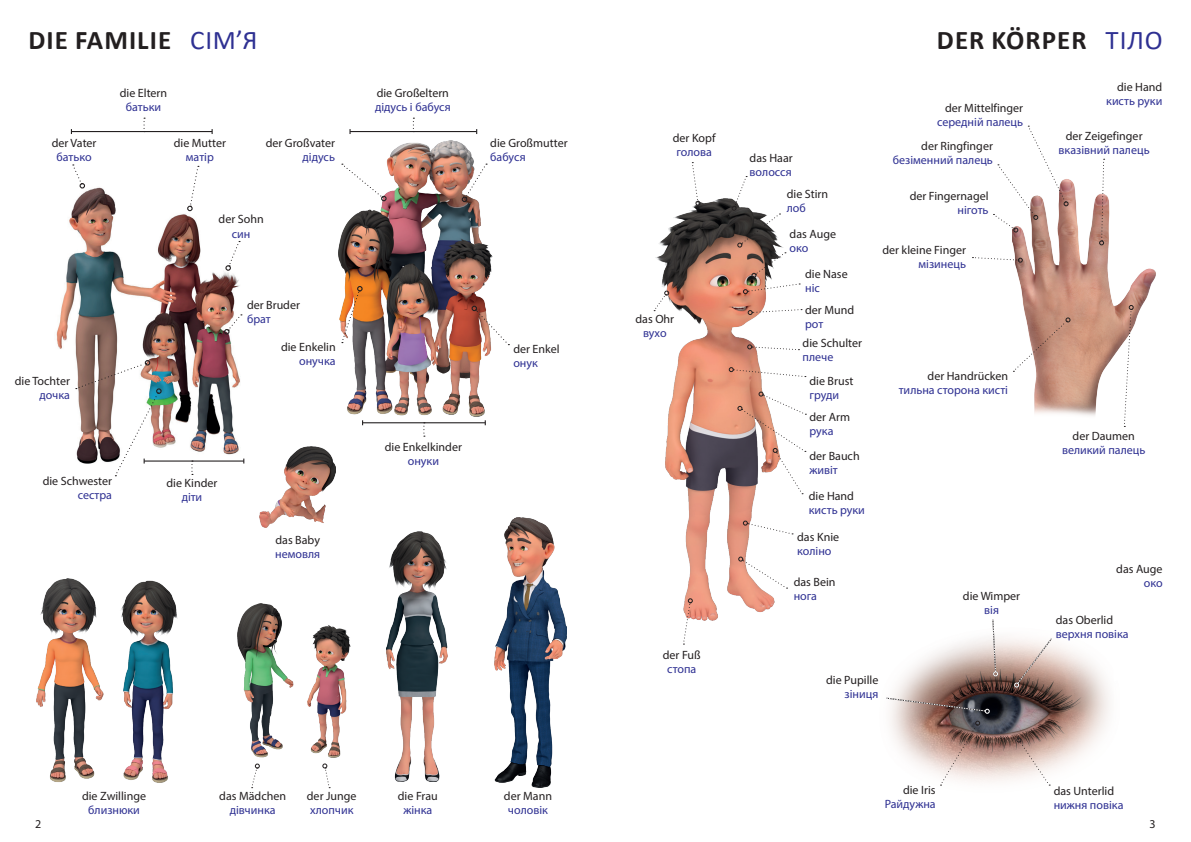
<style>
.page{position:relative;width:1191px;height:842px;background:#fff}
.page>*{position:absolute;margin:0;border:0;box-sizing:border-box;transform-origin:0 0}
.t1{font:700 27px "Calibri";letter-spacing:.04em;color:#231f20}
.t2{font:12px "Myriad Pro";color:#231f20}
.t3{font:12px "Myriad Pro";color:#2e3092}
.s1{font-weight:400;color:#2e3092}
</style>
<div class="page">
<img style="left:655px;top:199px;width:120px;height:422px">
<svg style="left:654px;top:291px;width:15px;height:20px"></svg>
<svg style="left:691px;top:162px;width:9px;height:44px"></svg>
<svg style="left:731px;top:176px;width:69px;height:118px"></svg>
<svg style="left:747px;top:309px;width:55px;height:6px"></svg>
<svg style="left:747px;top:344px;width:52px;height:7px"></svg>
<svg style="left:729px;top:367px;width:77px;height:10px"></svg>
<svg style="left:737px;top:392px;width:69px;height:102px"></svg>
<img style="left:1013px;top:179px;width:143px;height:237px">
<svg style="left:972px;top:257px;width:50px;height:6px"></svg>
<svg style="left:738px;top:557px;width:49px;height:32px"></svg>
<svg style="left:743px;top:521px;width:50px;height:13px"></svg>
<svg style="left:1099px;top:159px;width:5px;height:86px"></svg>
<svg style="left:1013px;top:317px;width:57px;height:55px"></svg>
<svg style="left:683px;top:598px;width:10px;height:46px"></svg>
<svg style="left:1123px;top:305px;width:10px;height:122px"></svg>
<svg style="left:993px;top:126px;width:75px;height:107px"></svg>
<img style="left:890px;top:638px;width:220px;height:148px">
<svg style="left:886px;top:697px;width:103px;height:17px;background:#8c7b77"></svg>
<svg style="left:1014px;top:638px;width:38px;height:49px;background:#c9b2aa"></svg>
<svg style="left:940px;top:721px;width:40px;height:64px;background:#bca39d"></svg>
<svg style="left:1016px;top:737px;width:34px;height:48px"></svg>
<svg style="left:991px;top:619px;width:7px;height:57px"></svg>
<img style="left:338px;top:140px;width:154px;height:276px">
<img style="left:56px;top:187px;width:184px;height:268px">
<img style="left:260px;top:446px;width:75px;height:82px">
<img style="left:494px;top:517px;width:72px;height:271px">
<img style="left:386px;top:532px;width:61px;height:249px">
<svg style="left:251px;top:763px;width:9px;height:25px"></svg>
<svg style="left:322px;top:763px;width:8px;height:25px"></svg>
<hr style="left:144px;top:460px;width:100px;height:2px;background:#231f20">
<hr style="left:362px;top:422px;width:123px;height:1px;background:#231f20">
<hr style="left:71px;top:131px;width:141px;height:1px;background:#231f20">
<hr style="left:350px;top:131px;width:127px;height:1px;background:#231f20">
<svg style="left:73px;top:164px;width:12px;height:25px"></svg>
<svg style="left:76px;top:360px;width:86px;height:116px"></svg>
<svg style="left:341px;top:286px;width:21px;height:57px"></svg>
<svg style="left:224px;top:314px;width:18px;height:20px"></svg>
<svg style="left:225px;top:241px;width:15px;height:30px"></svg>
<svg style="left:187px;top:166px;width:12px;height:45px"></svg>
<svg style="left:462px;top:164px;width:25px;height:38px"></svg>
<svg style="left:342px;top:164px;width:44px;height:37px"></svg>
<svg style="left:471px;top:306px;width:38px;height:39px"></svg>
<img style="left:37px;top:578px;width:140px;height:205px">
<img style="left:237px;top:604px;width:113px;height:153px">
<svg style="left:423px;top:422px;width:2px;height:15px"></svg>
<svg style="left:191px;top:460px;width:2px;height:15px"></svg>
<h1 class="t1" style="left:28px;top:21px;width:230px">DIE FAMILIE <span class="s1">CІМ’Я</span></h1>
<p class="t2" style="left:120px;top:86px;width:49px">die Eltern</p>
<p class="t3" style="left:126px;top:100px;width:37px">батьки</p>
<p class="t2" style="left:377px;top:86px;width:74px">die Großeltern</p>
<p class="t3" style="left:375px;top:100px;width:77px">дідусь і бабуся</p>
<p class="t2" style="left:52px;top:136px;width:46px">der Vater</p>
<p class="t3" style="left:57px;top:150px;width:37px">батько</p>
<p class="t2" style="left:174px;top:136px;width:54px">die Mutter</p>
<p class="t3" style="left:186px;top:150px;width:29px">матір</p>
<p class="t2" style="left:266px;top:136px;width:71px">der Großvater</p>
<p class="t3" style="left:302px;top:150px;width:34px">дідусь</p>
<p class="t2" style="left:490px;top:136px;width:79px">die Großmutter</p>
<p class="t3" style="left:490px;top:150px;width:37px">бабуся</p>
<p class="t2" style="left:673px;top:130px;width:44px">der Kopf</p>
<p class="t3" style="left:676px;top:144px;width:37px">голова</p>
<p class="t2" style="left:749px;top:151px;width:45px">das Haar</p>
<p class="t3" style="left:749px;top:165px;width:44px">волосся</p>
<h1 class="t1" style="left:937px;top:21px;width:227px">DER KÖRPER <span class="s1">ТІЛО</span></h1>
<p class="t2" style="left:1117px;top:80px;width:47px">die Hand</p>
<p class="t3" style="left:1106px;top:94px;width:58px">кисть руки</p>
<p class="t2" style="left:945px;top:100px;width:80px">der Mittelfinger</p>
<p class="t3" style="left:937px;top:114px;width:88px">середній палець</p>
<p class="t2" style="left:921px;top:139px;width:73px">der Ringfinger</p>
<p class="t3" style="left:893px;top:153px;width:102px">безіменний палець</p>
<p class="t2" style="left:1065px;top:129px;width:78px">der Zeigefinger</p>
<p class="t3" style="left:1058px;top:143px;width:93px">вказівний палець</p>
<p class="t2" style="left:218px;top:212px;width:47px">der Sohn</p>
<p class="t3" style="left:232px;top:226px;width:20px">син</p>
<p class="t2" style="left:787px;top:186px;width:43px">die Stirn</p>
<p class="t3" style="left:787px;top:200px;width:21px">лоб</p>
<p class="t2" style="left:789px;top:227px;width:48px">das Auge</p>
<p class="t3" style="left:789px;top:241px;width:20px">око</p>
<p class="t2" style="left:805px;top:266px;width:44px">die Nase</p>
<p class="t3" style="left:805px;top:280px;width:16px">ніс</p>
<p class="t2" style="left:909px;top:189px;width:80px">der Fingernagel</p>
<p class="t3" style="left:957px;top:203px;width:33px">ніготь</p>
<p class="t2" style="left:882px;top:242px;width:85px">der kleine Finger</p>
<p class="t3" style="left:918px;top:256px;width:49px">мізинець</p>
<p class="t2" style="left:15px;top:374px;width:57px">die Tochter</p>
<p class="t3" style="left:39px;top:388px;width:32px">дочка</p>
<p class="t2" style="left:247px;top:298px;width:54px">der Bruder</p>
<p class="t3" style="left:247px;top:312px;width:25px">брат</p>
<p class="t2" style="left:281px;top:340px;width:56px">die Enkelin</p>
<p class="t3" style="left:299px;top:354px;width:38px">онучка</p>
<p class="t2" style="left:513px;top:342px;width:48px">der Enkel</p>
<p class="t3" style="left:513px;top:356px;width:26px">онук</p>
<p class="t2" style="left:635px;top:311px;width:40px">das Ohr</p>
<p class="t3" style="left:643px;top:325px;width:25px">вухо</p>
<p class="t2" style="left:805px;top:302px;width:50px">der Mund</p>
<p class="t3" style="left:805px;top:316px;width:20px">рот</p>
<p class="t2" style="left:802px;top:336px;width:61px">die Schulter</p>
<p class="t3" style="left:802px;top:350px;width:32px">плече</p>
<p class="t2" style="left:809px;top:374px;width:45px">die Brust</p>
<p class="t3" style="left:809px;top:388px;width:31px">груди</p>
<p class="t2" style="left:927px;top:368px;width:82px">der Handrücken</p>
<p class="t3" style="left:898px;top:382px;width:111px">тильна сторона кисті</p>
<p class="t2" style="left:385px;top:439px;width:79px">die Enkelkinder</p>
<p class="t3" style="left:408px;top:453px;width:33px">онуки</p>
<p class="t2" style="left:809px;top:409px;width:42px">der Arm</p>
<p class="t3" style="left:809px;top:423px;width:26px">рука</p>
<p class="t2" style="left:809px;top:448px;width:52px">der Bauch</p>
<p class="t3" style="left:809px;top:462px;width:30px">живіт</p>
<p class="t2" style="left:1072px;top:428px;width:64px">der Daumen</p>
<p class="t3" style="left:1062px;top:442px;width:85px">великий палець</p>
<p class="t2" style="left:43px;top:474px;width:71px">die Schwester</p>
<p class="t3" style="left:78px;top:488px;width:36px">сестра</p>
<p class="t2" style="left:166px;top:475px;width:52px">die Kinder</p>
<p class="t3" style="left:182px;top:489px;width:22px">діти</p>
<p class="t2" style="left:809px;top:489px;width:47px">die Hand</p>
<p class="t3" style="left:809px;top:503px;width:58px">кисть руки</p>
<p class="t2" style="left:275px;top:533px;width:46px">das Baby</p>
<p class="t3" style="left:275px;top:547px;width:46px">немовля</p>
<p class="t2" style="left:797px;top:530px;width:43px">das Knie</p>
<p class="t3" style="left:797px;top:544px;width:36px">коліно</p>
<p class="t2" style="left:793px;top:575px;width:43px">das Bein</p>
<p class="t3" style="left:793px;top:589px;width:25px">нога</p>
<p class="t2" style="left:963px;top:589px;width:59px">die Wimper</p>
<p class="t3" style="left:984px;top:603px;width:16px">вія</p>
<p class="t2" style="left:1116px;top:561px;width:48px">das Auge</p>
<p class="t3" style="left:1143px;top:575px;width:20px">око</p>
<p class="t2" style="left:1055px;top:612px;width:59px">das Oberlid</p>
<p class="t3" style="left:1055px;top:626px;width:74px">верхня повіка</p>
<p class="t2" style="left:663px;top:648px;width:39px">der Fuß</p>
<p class="t3" style="left:667px;top:662px;width:31px">стопа</p>
<p class="t2" style="left:826px;top:672px;width:54px">die Pupille</p>
<p class="t3" style="left:844px;top:686px;width:35px">зіниця</p>
<p class="t2" style="left:82px;top:788px;width:66px">die Zwillinge</p>
<p class="t3" style="left:88px;top:802px;width:53px">близнюки</p>
<p class="t2" style="left:219px;top:788px;width:68px">das Mädchen</p>
<p class="t3" style="left:230px;top:802px;width:48px">дівчинка</p>
<p class="t2" style="left:307px;top:788px;width:51px">der Junge</p>
<p class="t3" style="left:310px;top:802px;width:45px">хлопчик</p>
<p class="t2" style="left:398px;top:788px;width:41px">die Frau</p>
<p class="t3" style="left:403px;top:802px;width:31px">жінка</p>
<p class="t2" style="left:504px;top:788px;width:50px">der Mann</p>
<p class="t3" style="left:508px;top:802px;width:42px">чоловік</p>
<p class="t2" style="left:903px;top:783px;width:34px">die Iris</p>
<p class="t3" style="left:884px;top:797px;width:52px">Райдужна</p>
<p class="t2" style="left:1053px;top:783px;width:62px">das Unterlid</p>
<p class="t3" style="left:1053px;top:797px;width:71px">нижня повіка</p>
<p class="t2" style="left:35px;top:817px;width:8px">2</p>
<p class="t2" style="left:1149px;top:817px;width:8px">3</p>
</div>
